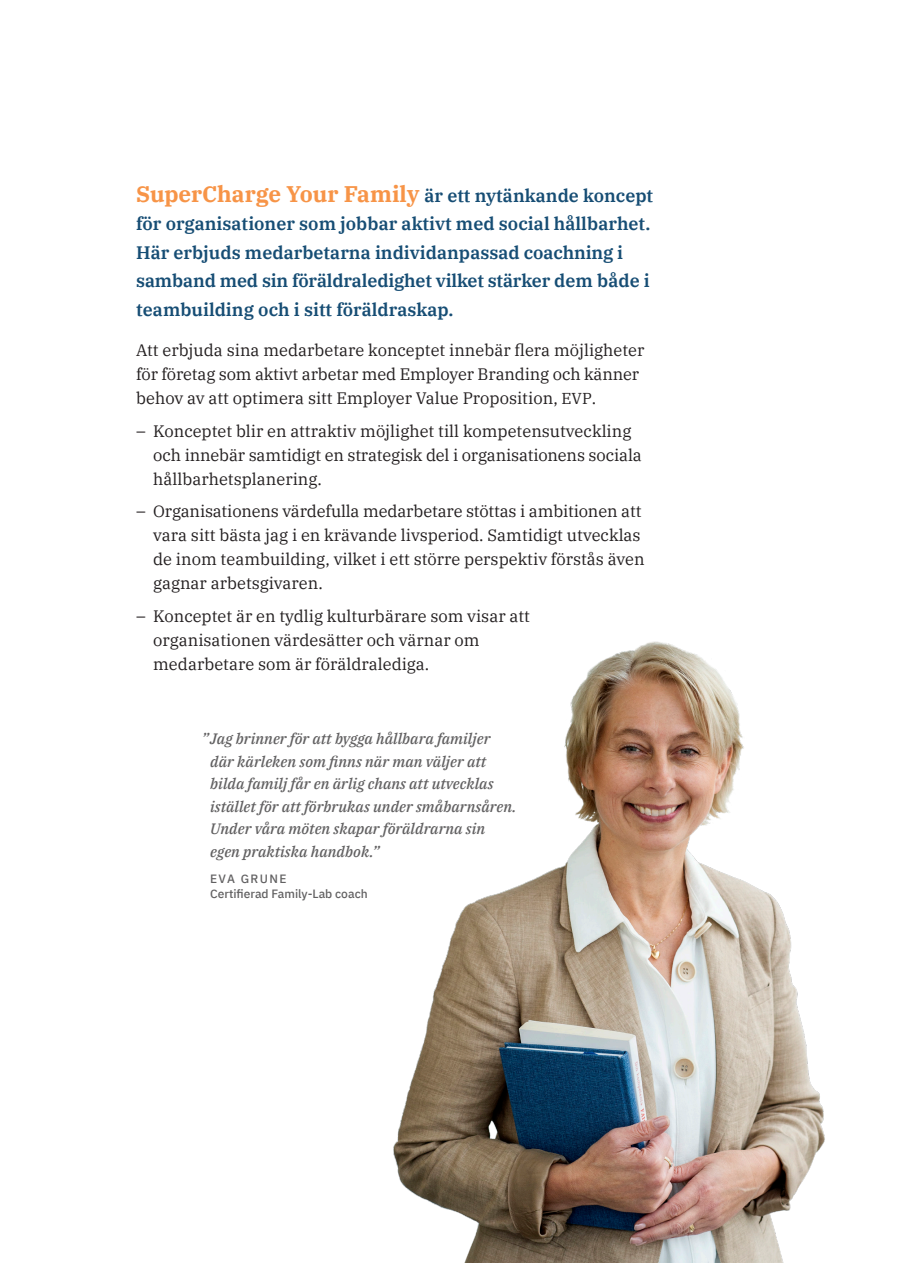
<style>
.page{position:relative;width:915px;height:1263px;background:#fff}
.page>*{position:absolute;margin:0;border:0;box-sizing:border-box;transform-origin:0 0}
.Annons_bröd_indrag{font:600 18px/28.5px "IBM Plex Serif";color:#164d74}
.Annons_bröd_indrag-2{font:16.5px/24px "IBM Plex Serif";color:#231f20}
.Annons_bröd_indrag-3{font:italic 500 15px/22.5px "IBM Plex Serif";color:#626162}
.Beskrivning{font:500 12px "IBM Plex Sans";color:#626162}
.Beskrivning-2{font:500 12px "IBM Plex Sans";letter-spacing:.115em;color:#626162}
.s1{font-weight:700;font-size:22.5px;color:#f79447}
.s2{font-size:15.75px}
</style>
<div class="page">
<img style="left:393px;top:641px;width:432px;height:622px">
<p class="Annons_bröd_indrag" style="left:136px;top:180px;width:518px"><span class="s1">SuperCharge Your Family</span> är ett nytänkande koncept för organisationer som jobbar aktivt med social hållbarhet.<br>Här erbjuds medarbetarna individanpassad coachning i samband med sin föräldraledighet vilket stärker dem både i teambuilding och i sitt föräldraskap.</p>
<p class="Annons_bröd_indrag-2" style="left:136px;top:337px;width:509px">Att erbjuda sina medarbetare konceptet innebär flera möjligheter för företag som aktivt arbetar med Employer Branding och känner behov av att optimera sitt Employer Value Proposition, <span class="s2">EVP</span>.</p>
<p class="Annons_bröd_indrag-2" style="left:153px;top:417px;width:490px;text-indent:-17px">– Konceptet blir en attraktiv möjlighet till kompetensutveckling och innebär samtidigt en strategisk del i organisationens sociala hållbarhetsplanering.</p>
<p class="Annons_bröd_indrag-2" style="left:153px;top:498px;width:493px;text-indent:-17px">– Organisationens värdefulla medarbetare stöttas i ambitionen att vara sitt bästa jag i en krävande livsperiod. Samtidigt utvecklas de inom teambuilding, vilket i ett större perspektiv förstås även gagnar arbetsgivaren.</p>
<p class="Annons_bröd_indrag-2" style="left:153px;top:602px;width:378px;text-indent:-17px">– Konceptet är en tydlig kulturbärare som visar att organisationen värdesätter och värnar om</p>
<p class="Annons_bröd_indrag-2" style="left:153px;top:650px;width:277px">medarbetare som är föräldralediga.</p>
<p class="Annons_bröd_indrag-3" style="left:210px;top:726px;width:308px;text-indent:-9px">”Jag brinner för att bygga hållbara familjer där kärleken som finns när man väljer att bilda familj får en ärlig chans att utvecklas istället för att förbrukas under småbarnsåren.<br>Under våra möten skapar föräldrarna sin egen praktiska handbok.”</p>
<p class="Beskrivning-2" style="left:210px;top:870px;width:78px">EVA GRUNE</p>
<p class="Beskrivning" style="left:210px;top:885px;width:159px">Certifierad Family-Lab coach</p>
</div>
